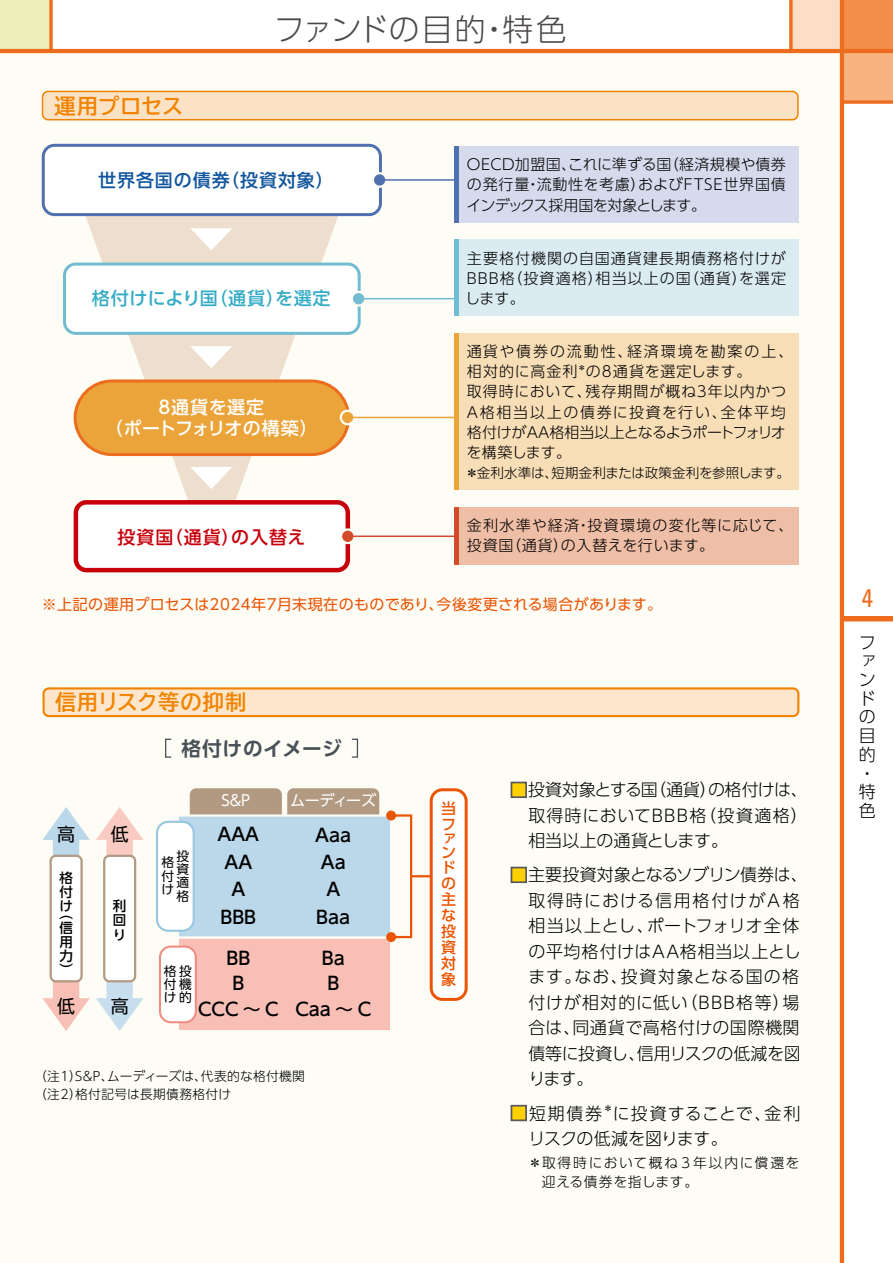
<style>
.page{position:relative;width:893px;height:1263px;background:#fff}
.page>*{position:absolute;margin:0;border:0;box-sizing:border-box;transform-origin:0 0}
.t1{font:300 30.9px "UD Shin Go Pro";letter-spacing:.005em;color:#4c4948}
.t2{font:condensed 25.5px "Univers";color:#ed6d1f}
.t3{font:700 21.3px "TBUD Go Std";color:#f08300}
.t4{font:700 19.65px "UD Shin Go Pro De";letter-spacing:.03em;color:#485157}
.t5{font:500 18px/27.5px "UD Shin Go Pro";color:#000;text-align:center}
.t6{font:500 18px/21px "UD Shin Go Pro";letter-spacing:.03em;color:#fff;text-align:center}
.t7{font:500 18px "UD Shin Go Pro";letter-spacing:.03em;color:#34acc6}
.t8{font:500 18px "UD Shin Go Pro";letter-spacing:.05em;color:#11559e}
.t9{font:500 18px "UD Shin Go Pro";letter-spacing:.05em;color:#c7000b}
.t10{font:18px "UD Shin Go Pro";color:#000}
.t11{font:300 16.95px/25.5px "UD Shin Go Pro";letter-spacing:.015em;color:#000}
.t12{font:300 15px/20.2px "UD Shin Go Pro";letter-spacing:.05em;color:#000;text-align:justify}
.t13{font:15px "UD Shin Go Pro";letter-spacing:.025em;color:#ea5504}
.t14{font:500 15px/15.9px "UD Shin Go Pro";color:#ea5504;text-align:justify}
.t15{font:15px "UD Shin Go Pro";letter-spacing:-.025em;color:#fff}
.t16{font:300 13.8px/19.2px "UD Shin Go Pro";letter-spacing:.08em;color:#000}
.t17{font:300 13.5px "UD Shin Go Pro";color:#000}
.t18{font:500 13.5px/14.2px "UD Shin Go Pro";color:#000;text-align:justify}
.t19{font:300 12.75px/18.1px "UD Shin Go Pro";letter-spacing:.025em;color:#000}
.t20{font:12.75px/13.4px "UD Shin Go Pro";color:#000;text-align:justify}
.s1{color:#fdd000}
</style>
<div class="page">
<div style="left:0;top:0;width:51px;height:51px;background:#ecefb8"></div>
<div style="left:842px;top:0;width:51px;height:51px;background:#f18d48"></div>
<div style="left:842px;top:51px;width:51px;height:51px;background:#f6b380"></div>
<div style="left:791px;top:0;width:51px;height:51px;background:#fcdec6"></div>
<svg style="left:49px;top:0;width:4px;height:49px"></svg>
<div style="left:0;top:51px;width:842px;height:1212px;background:#fdfcf5"></div>
<div style="left:842px;top:616px;width:51px;height:5px;background:#ed6d1f"></div>
<hr style="left:840px;top:0;width:4px;height:1263px;background:#ed6d1f">
<hr style="left:0;top:49px;width:893px;height:4px;background:#ed6d1f">
<svg style="left:844px;top:100px;width:49px;height:4px"></svg>
<svg style="left:789px;top:0;width:4px;height:49px"></svg>
<svg style="left:43px;top:687px;width:756px;height:30px;background:#fbd8ae"></svg>
<svg style="left:63px;top:216px;width:298px;height:346px"></svg>
<svg style="left:42px;top:144px;width:340px;height:72px"></svg>
<svg style="left:63px;top:263px;width:298px;height:72px"></svg>
<svg style="left:74px;top:379px;width:276px;height:77px;background:#eba442"></svg>
<svg style="left:74px;top:500px;width:276px;height:72px"></svg>
<div style="left:372px;top:172px;width:15px;height:16px;border:4px solid #fdfcf5;border-radius:50%"></div>
<hr style="left:380px;top:179px;width:76px;height:2px;background:#5170af">
<div style="left:374px;top:174px;width:11px;height:12px;background:#5170af;border-radius:50%"></div>
<svg style="left:366px;top:299px;width:88px;height:1px"></svg>
<div style="left:351px;top:291px;width:15px;height:16px;border:4px solid #fdfcf5;border-radius:50%"></div>
<hr style="left:359px;top:298px;width:98px;height:1px;background:#71bcd1">
<div style="left:353px;top:293px;width:11px;height:11px;background:#71bcd1;border-radius:50%"></div>
<div style="left:348px;top:415px;width:109px;height:5px;background:#f7e5c5"></div>
<div style="left:340px;top:410px;width:15px;height:15px;border:4px solid #fdfcf5;border-radius:50%"></div>
<hr style="left:348px;top:417px;width:109px;height:1px;background:#eaa439">
<div style="left:342px;top:412px;width:11px;height:11px;background:#eaa439;border-radius:50%"></div>
<div style="left:454px;top:146px;width:345px;height:76px;background:#d5dbed"></div>
<div style="left:454px;top:239px;width:345px;height:77px;background:#daebf1"></div>
<div style="left:454px;top:333px;width:345px;height:157px;background:#f8deb7"></div>
<hr style="left:454px;top:146px;width:4px;height:76px;background:#5170af">
<hr style="left:454px;top:239px;width:4px;height:77px;background:#71bcd1">
<hr style="left:454px;top:333px;width:4px;height:157px;background:#eaa439">
<hr style="left:348px;top:534px;width:109px;height:4px;background:#fdfcf5">
<div style="left:340px;top:528px;width:16px;height:16px;border:4px solid #fdfcf5;border-radius:50%"></div>
<hr style="left:348px;top:535px;width:109px;height:2px;background:#d24b2b">
<div style="left:342px;top:531px;width:11px;height:11px;background:#d24b2b;border-radius:50%"></div>
<div style="left:454px;top:507px;width:345px;height:57px;background:#efbea6"></div>
<hr style="left:454px;top:507px;width:4px;height:57px;background:#d24b2b">
<svg style="left:42px;top:91px;width:757px;height:29px;background:#fadab4"></svg>
<svg style="left:190px;top:228px;width:42px;height:22px"></svg>
<svg style="left:190px;top:346px;width:42px;height:22px"></svg>
<svg style="left:190px;top:467px;width:42px;height:22px"></svg>
<div style="left:511px;top:782px;width:16px;height:16px;border:2px solid #595757"></div>
<div style="left:511px;top:867px;width:16px;height:16px;border:2px solid #595757"></div>
<div style="left:511px;top:1105px;width:16px;height:16px;border:2px solid #595757"></div>
<div style="left:190px;top:788px;width:92px;height:33px;background:#b29a82;border-radius:6px"></div>
<div style="left:287px;top:788px;width:92px;height:33px;background:#b29a82;border-radius:6px"></div>
<div style="left:178px;top:815px;width:213px;height:123px;background:#bbd8ea"></div>
<div style="left:177px;top:814px;width:215px;height:125px;border:2px solid #fdfcf5"></div>
<div style="left:178px;top:938px;width:213px;height:93px;background:#f7bfb5"></div>
<div style="left:177px;top:936px;width:215px;height:96px;border:2px solid #fdfcf5"></div>
<svg style="left:42px;top:807px;width:48px;height:224px"></svg>
<svg style="left:96px;top:807px;width:47px;height:224px"></svg>
<svg style="left:156px;top:821px;width:39px;height:111px"></svg>
<svg style="left:159px;top:945px;width:38px;height:78px"></svg>
<div style="left:390px;top:814px;width:22px;height:124px;border:2px solid #ea5504"></div>
<div style="left:386px;top:810px;width:10px;height:10px;background:#ea5504;border-radius:50%"></div>
<div style="left:386px;top:932px;width:10px;height:10px;background:#ea5504;border-radius:50%"></div>
<hr style="left:411px;top:875px;width:40px;height:2px;background:#ea5504">
<svg style="left:430px;top:788px;width:38px;height:213px"></svg>
<div style="left:165px;top:739px;width:7px;height:19px;border:1px solid #485157"></div>
<div style="left:351px;top:739px;width:7px;height:19px;border:1px solid #485157"></div>
<h3 class="t3" style="left:55px;top:88px;width:130px">運用プロセス</h3>
<h1 class="t1" style="left:274px;top:4px;width:295px">ファンドの目的・特色</h1>
<p class="t8" style="left:98px;top:165px;width:237px">世界各国の債券（投資対象）</p>
<p class="t7" style="left:92px;top:283px;width:240px">格付けにより国（通貨）を選定</p>
<p class="t6" style="left:105px;top:396px;width:214px">8通貨を選定<br>（ポートフォリオの構築）</p>
<p class="t9" style="left:118px;top:522px;width:189px">投資国（通貨）の入替え</p>
<p class="t12" style="left:467px;top:154px;width:321px">OECD加盟国、これに準ずる国（経済規模や債券の発行量・流動性を考慮）およびFTSE世界国債インデックス採用国を対象とします。</p>
<p class="t12" style="left:465px;top:247px;width:322px">主要格付機関の自国通貨建長期債務格付けがBBB格（投資適格）相当以上の国（通貨）を選定します。</p>
<p class="t12" style="left:467px;top:340px;width:328px;text-align:left">通貨や債券の流動性、経済環境を勘案の上、相対的に高金利<sup>＊</sup>の8通貨を選定します。<br>取得時において、残存期間が概ね3年以内かつ<br>A格相当以上の債券に投資を行い、全体平均格付けがAA格相当以上となるようポートフォリオを構築します。</p>
<p class="t17" style="left:465px;top:461px;width:326px">＊金利水準は、短期金利または政策金利を参照します。</p>
<p class="t12" style="left:467px;top:515px;width:328px">金利水準や経済・投資環境の変化等に応じて、投資国（通貨）の入替えを行います。</p>
<p class="t13" style="left:42px;top:592px;width:622px">※上記の運用プロセスは2024年7月末現在のものであり、今後変更される場合があります。</p>
<h3 class="t3" style="left:55px;top:685px;width:193px">信用リスク等の抑制</h3>
<h3 class="t4" style="left:181px;top:732px;width:162px">格付けのイメージ</h3>
<p class="t10" style="left:57px;top:819px;width:19px">高</p>
<p class="t18" style="left:59px;top:870px;width:15px">格付け</p>
<p class="t18" style="left:59px;top:906px;width:15px">（信用力）</p>
<p class="t10" style="left:57px;top:991px;width:19px">低</p>
<p class="t10" style="left:111px;top:819px;width:19px">低</p>
<p class="t18" style="left:113px;top:899px;width:14px">利回り</p>
<p class="t10" style="left:111px;top:991px;width:19px">高</p>
<p class="t15" style="left:221px;top:788px;width:30px">S&amp;P</p>
<p class="t15" style="left:290px;top:788px;width:88px">ムーディーズ</p>
<p class="t5" style="left:218px;top:820px;width:43px">AAA<br>AA<br>A<br>BBB</p>
<p class="t5" style="left:198px;top:945px;width:82px;line-height:25.5px">BB<br>B<br>CCC ～ C</p>
<p class="t20" style="left:177px;top:849px;width:14px">投資適格</p>
<p class="t20" style="left:161px;top:855px;width:14px">格付け</p>
<p class="t20" style="left:164px;top:964px;width:29px">格投付機け的</p>
<p class="t5" style="left:315px;top:820px;width:37px">Aaa<br>Aa<br>A<br>Baa</p>
<p class="t5" style="left:295px;top:945px;width:77px;line-height:25.5px">Ba<br>B<br>Caa ～ C</p>
<p class="t19" style="left:34px;top:1066px;width:272px">（注1）S&amp;P、ムーディーズは、代表的な格付機関（注2）格付記号は長期債務格付け</p>
<p class="t14" style="left:441px;top:801px;width:16px;line-height:14.4px">当ファン</p>
<p class="t14" style="left:441px;top:859px;width:16px">ドの主な投資対象</p>
<p class="t11" style="left:528px;top:776px;width:281px;text-align:justify;text-indent:-18px"><span class="s1">■</span>投資対象とする国（通貨）の格付けは、取得時においてBBB格（投資適格）相当以上の通貨とします。</p>
<p class="t11" style="left:528px;top:861px;width:281px;text-indent:-18px"><span class="s1">■</span>主要投資対象となるソブリン債券は、取得時における信用格付けがＡ格相当以上とし、ポートフォリオ全体の平均格付けはAA格相当以上とします。なお、投資対象となる国の格付けが相対的に低い（BBB格等）場合は、同通貨で高格付けの国際機関債等に投資し、信用リスクの低減を図ります。</p>
<p class="t11" style="left:528px;top:1100px;width:274px;text-indent:-18px"><span class="s1">■</span>短期債券<sup>＊</sup>に投資することで、金利リスクの低減を図ります。</p>
<p class="t16" style="left:542px;top:1152px;width:259px;text-indent:-13px">＊取得時において概ね３年以内に償還を迎える債券を指します。</p>
<h2 class="t2" style="left:862px;top:582px;width:13px">4</h2>
<p class="t11" style="left:859px;top:632px;width:18px;line-height:18.8px">ファンドの目的・特色</p>
</div>
